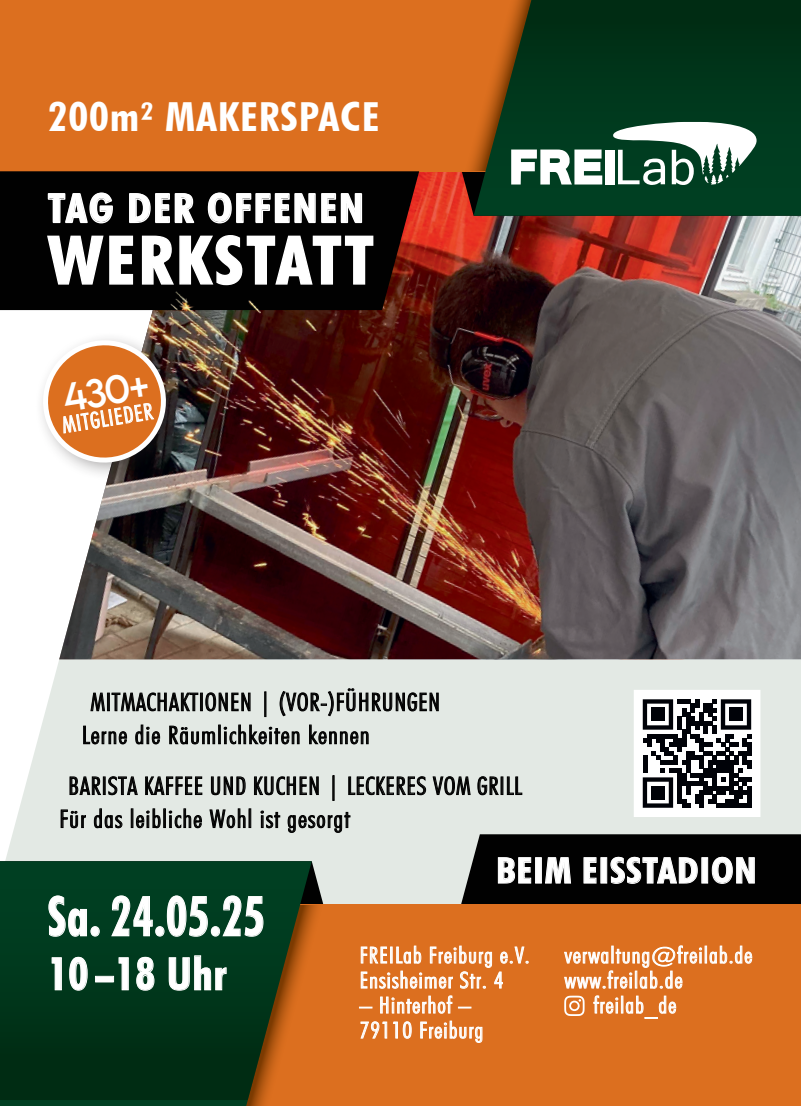
<style>
.page{position:relative;width:801px;height:1106px;background:#fff}
.page>*{position:absolute;margin:0;border:0;box-sizing:border-box;transform-origin:0 0}
.t1{font:700 condensed 66.75px "Futura BT";letter-spacing:.04em;color:#fff;scale:1.12 1}
.t2{font:700 condensed 55px "Futura BT";letter-spacing:.02em;color:#fff;scale:.87 1}
.t3{font:700 condensed 45px "Futura BT";letter-spacing:.02em;color:#fff}
.t4{font:700 condensed 40px "Futura BT";letter-spacing:.02em;color:#fff;scale:1.12 1}
.t5{font:700 condensed 40px "Futura BT";letter-spacing:.04em;color:#fff;scale:1.12 1}
.t6{font:35.75px "LEMONMILK";color:#fff}
.t7{font:700 condensed 35.5px "Futura BT";letter-spacing:.02em;color:#fff;scale:1.12 1}
.t8{font:300 condensed 24.75px/33px "Futura BT";letter-spacing:.04em;color:#010101;scale:1.11 1}
.t9{font:300 condensed 22.5px/25px "Futura BT";letter-spacing:.04em;color:#fff;scale:1.11 1}
</style>
<div class="page">
<svg style="left:5px;top:659px;width:796px;height:246px;background:#e4e9e4"></svg>
<img style="left:59px;top:216px;width:742px;height:443px">
<svg style="left:312px;top:861px;width:31px;height:44px"></svg>
<div style="left:0;top:905px;width:801px;height:201px;background:#dc6f1f"></div>
<div style="left:0;top:1100px;width:265px;height:6px;background:#003f22"></div>
<svg style="left:419px;top:171px;width:54px;height:45px;background:#db3b27"></svg>
<div style="left:0;top:0;width:801px;height:171px;background:#dc6f1f"></div>
<svg style="left:473px;top:0;width:328px;height:216px;background:#00361b"></svg>
<svg style="left:0;top:171px;width:419px;height:139px;background:#120503"></svg>
<svg style="left:46px;top:184px;width:328px;height:103px;background:#242424"></svg>
<svg style="left:0;top:861px;width:312px;height:239px;background:#173a1a"></svg>
<svg style="left:48px;top:895px;width:52px;height:41px;background:#20553c"></svg>
<svg style="left:111px;top:895px;width:152px;height:41px;background:#24583f"></svg>
<svg style="left:52px;top:957px;width:10px;height:33px"></svg>
<svg style="left:69px;top:956px;width:19px;height:34px"></svg>
<div style="left:95px;top:976px;width:19px;height:6px;border:1px solid #fff"></div>
<svg style="left:119px;top:957px;width:10px;height:33px"></svg>
<svg style="left:136px;top:956px;width:18px;height:34px"></svg>
<svg style="left:169px;top:955px;width:58px;height:35px;background:#2a5942"></svg>
<svg style="left:463px;top:0;width:139px;height:184px"></svg>
<div style="left:606px;top:149px;width:9px;height:35px;background:#fff"></div>
<svg style="left:613px;top:122px;width:143px;height:63px;background:#7e9c8e"></svg>
<svg style="left:361px;top:945px;width:167px;height:43px"></svg>
<svg style="left:359px;top:1007px;width:13px;height:1px"></svg>
<svg style="left:380px;top:995px;width:72px;height:18px"></svg>
<svg style="left:458px;top:1007px;width:13px;height:1px"></svg>
<svg style="left:361px;top:1021px;width:26px;height:17px"></svg>
<svg style="left:393px;top:1021px;width:18px;height:17px"></svg>
<svg style="left:420px;top:1020px;width:62px;height:22px"></svg>
<svg style="left:564px;top:945px;width:188px;height:73px"></svg>
<div style="left:34px;top:331px;width:151px;height:150px;background:#231f20;opacity:.4"></div>
<svg style="left:36px;top:333px;width:137px;height:137px"></svg>
<div style="left:636px;top:692px;width:122px;height:122px;background:#fff"></div>
<svg style="left:643px;top:699px;width:108px;height:109px"></svg>
<div style="left:651px;top:708px;width:13px;height:13px;background:#000208"></div>
<div style="left:729px;top:708px;width:13px;height:13px;background:#000208"></div>
<div style="left:651px;top:786px;width:13px;height:13px;background:#000208"></div>
<svg style="left:457px;top:834px;width:344px;height:71px;background:#1d1c1a"></svg>
<svg style="left:89px;top:691px;width:167px;height:21px;background:#949895"></svg>
<svg style="left:265px;top:691px;width:1px;height:25px"></svg>
<svg style="left:276px;top:688px;width:168px;height:28px;background:#acb0ac"></svg>
<svg style="left:79px;top:724px;width:293px;height:20px;background:#a4a8a4"></svg>
<svg style="left:65px;top:775px;width:259px;height:21px;background:#9da29e"></svg>
<svg style="left:333px;top:775px;width:1px;height:25px"></svg>
<svg style="left:344px;top:776px;width:183px;height:20px;background:#9ca09c"></svg>
<svg style="left:56px;top:808px;width:69px;height:20px"></svg>
<svg style="left:131px;top:806px;width:221px;height:26px;background:#afb3b0"></svg>
<img style="left:170px;top:292px;width:90px;height:24px">
<h3 class="t4" style="left:48px;top:92px;width:298px">200m² MAKERSPACE</h3>
<h3 class="t5" style="left:48px;top:184px;width:284px">TAG DER OFFENEN</h3>
<h1 class="t1" style="left:48px;top:220px;width:292px">WERKSTATT</h1>
<h3 class="t6" style="left:60px;top:375px;width:90px;rotate:-9deg">430+</h3>
<p class="t9" style="left:60px;top:412px;width:84px;rotate:-9deg">MITGLIEDER</p>
<p class="t8" style="left:82px;top:685px;width:324px;text-indent:9px">Mitmachaktionen | (Vor-)führungen<br>Lerne die Räumlichkeiten kennen</p>
<p class="t8" style="left:59px;top:769px;width:418px;text-indent:9px">Barista KAFFEe UN D KUCHEN | LECKERES VOM GRILL<br>Für das leibliche Wohl ist gesorgt</p>
<h3 class="t7" style="left:496px;top:849px;width:234px">BEIM EISSTADION</h3>
<h2 class="t2" style="left:48px;top:882px;width:251px">Sa. 24.05.25</h2>
<h3 class="t3" style="left:48px;top:946px;width:180px">10 – 18 Uhr</h3>
<p class="t9" style="left:359px;top:942px;width:155px">FREILab Freiburg e.V.<br>Ensisheimer Str. 4</p>
<p class="t9" style="left:359px;top:992px;width:113px">– Hinterhof –<br>79110 Freiburg</p>
<p class="t9" style="left:564px;top:942px;width:171px">verwaltung@freilab.de</p>
<p class="t9" style="left:564px;top:967px;width:108px">www.freilab.de</p>
<p class="t9" style="left:593px;top:992px;width:76px">freilab_de</p>
</div>
